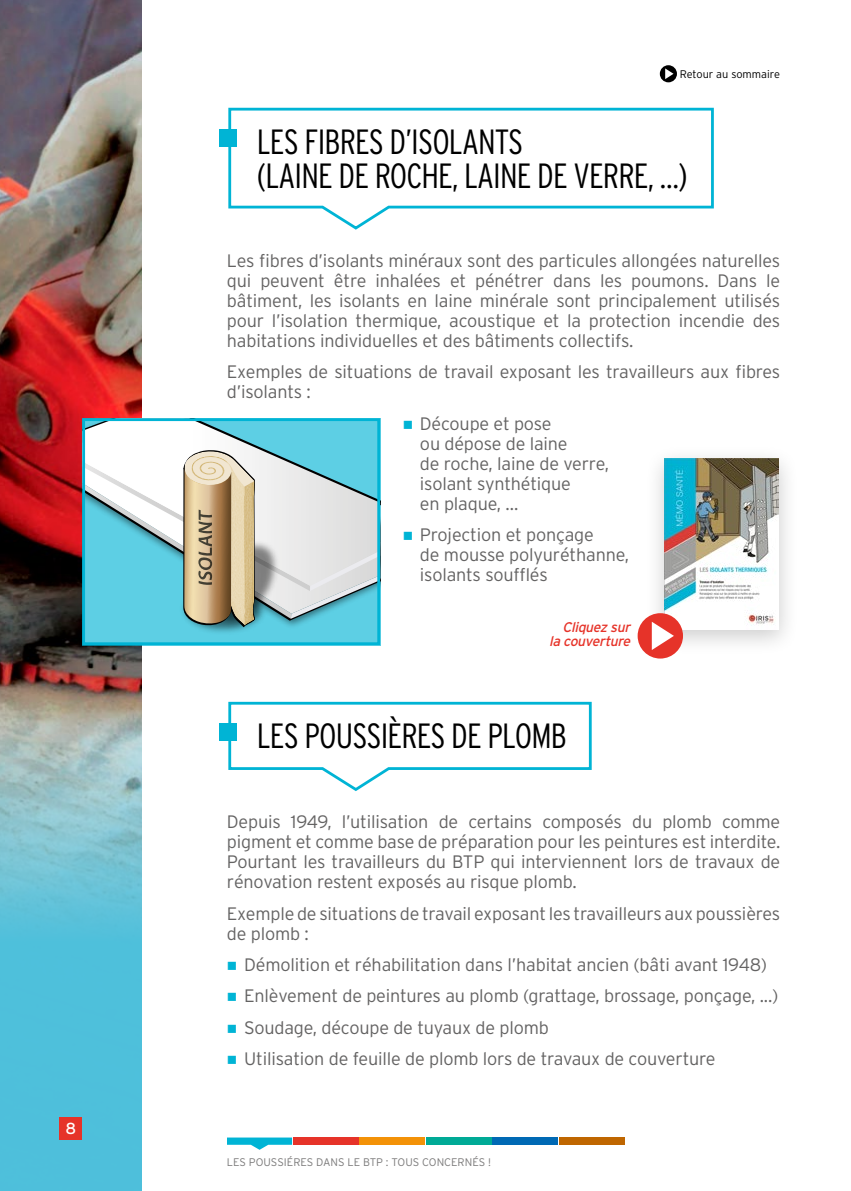
<style>
.page{position:relative;width:851px;height:1191px;background:#fff}
.page>*{position:absolute;margin:0;border:0;box-sizing:border-box;transform-origin:0 0}
.t1{font:300 condensed 35px/34px "Interstate";letter-spacing:-.025em;color:#000}
.t2{font:300 18px/20px "Interstate";letter-spacing:-.01em;color:#646363}
.t3{font:16px "Interstate";color:#fff}
.t4{font:italic 14px/14px "Interstate";color:#e63329;text-align:right}
.t5{font:300 11px "Interstate";color:#7c7b7b}
.t6{font:300 11px "Interstate";color:#000}
</style>
<div class="page">
<img style="left:0;top:0;width:142px;height:1191px">
<div style="left:60px;top:1117px;width:22px;height:23px;background:#e63329"></div>
<div style="left:360px;top:1137px;width:65px;height:7px;background:#f39207"></div>
<div style="left:426px;top:1137px;width:65px;height:7px;background:#00aa96"></div>
<div style="left:492px;top:1137px;width:65px;height:7px;background:#0069b4"></div>
<div style="left:293px;top:1137px;width:65px;height:7px;background:#e63329"></div>
<svg style="left:227px;top:1137px;width:65px;height:12px"></svg>
<div style="left:559px;top:1137px;width:65px;height:7px;background:#bf6600"></div>
<svg style="left:227px;top:107px;width:487px;height:123px"></svg>
<div style="left:220px;top:130px;width:17px;height:17px;background:#00b4d5"></div>
<svg style="left:227px;top:701px;width:365px;height:90px"></svg>
<div style="left:220px;top:723px;width:17px;height:17px;background:#00b4d5"></div>
<div style="left:644px;top:444px;width:155px;height:212px;background:#000;opacity:.2"></div>
<img style="left:664px;top:458px;width:114px;height:172px">
<div style="left:637px;top:613px;width:46px;height:45px;background:#e63329;border-radius:50%"></div>
<svg style="left:651px;top:622px;width:22px;height:28px"></svg>
<img style="left:86px;top:627px;width:290px;height:8px">
<svg style="left:86px;top:422px;width:290px;height:28px"></svg>
<img style="left:173px;top:627px;width:100px;height:13px">
<img style="left:193px;top:627px;width:92px;height:6px">
<svg style="left:86px;top:450px;width:290px;height:177px"></svg>
<div style="left:82px;top:418px;width:298px;height:227px;border:3px solid #00b4d5"></div>
<div style="left:659px;top:65px;width:17px;height:17px;background:#000;border-radius:50%"></div>
<svg style="left:665px;top:68px;width:8px;height:11px"></svg>
<p class="t3" style="left:66px;top:1119px;width:12px">8</p>
<p class="t6" style="left:679px;top:68px;width:102px">Retour au sommaire</p>
<h1 class="t1" style="left:257px;top:124px;width:432px">LES FIBRES D’ISOLANTS<br>(LAINE DE ROCHE, LAINE DE VERRE, …)</h1>
<p class="t2" style="left:227px;top:250px;width:555px;text-align:justify">Les fibres d’isolants minéraux sont des particules allongées naturelles qui peuvent être inhalées et pénétrer dans les poumons. Dans le bâtiment, les isolants en laine minérale sont principalement utilisés pour l’isolation thermique, acoustique et la protection incendie des habitations individuelles et des bâtiments collectifs.</p>
<p class="t2" style="left:227px;top:362px;width:555px">Exemples de situations de travail exposant les travailleurs aux fibres d’isolants :</p>
<p class="t2" style="left:420px;top:413px;width:190px">Découpe et pose<br>ou dépose de laine<br>de roche, laine de verre, isolant synthétique<br>en plaque, …</p>
<p class="t2" style="left:420px;top:524px;width:211px">Projection et ponçage<br>de mousse polyuréthanne, isolants soufflés</p>
<p class="t4" style="left:549px;top:620px;width:86px">Cliquez sur la couverture</p>
<h1 class="t1" style="left:257px;top:718px;width:311px">LES POUSSIÈRES DE PLOMB</h1>
<p class="t2" style="left:227px;top:812px;width:555px;text-align:justify">Depuis 1949, l’utilisation de certains composés du plomb comme pigment et comme base de préparation pour les peintures est interdite.<br>Pourtant les travailleurs du BTP qui interviennent lors de travaux de rénovation restent exposés au risque plomb.</p>
<p class="t2" style="left:227px;top:903px;width:555px">Exemple de situations de travail exposant les travailleurs aux poussières de plomb :</p>
<p class="t2" style="left:244px;top:949px;width:535px;line-height:31.4px">Démolition et réhabilitation dans l’habitat ancien (bâti avant 1948)<br>Enlèvement de peintures au plomb (grattage, brossage, ponçage, ...)<br>Soudage, découpe de tuyaux de plomb<br>Utilisation de feuille de plomb lors de travaux de couverture</p>
<p class="t5" style="left:227px;top:1155px;width:266px">LES POUSSIÉRES DANS LE BTP : TOUS CONCERNÉS !</p>
</div>
